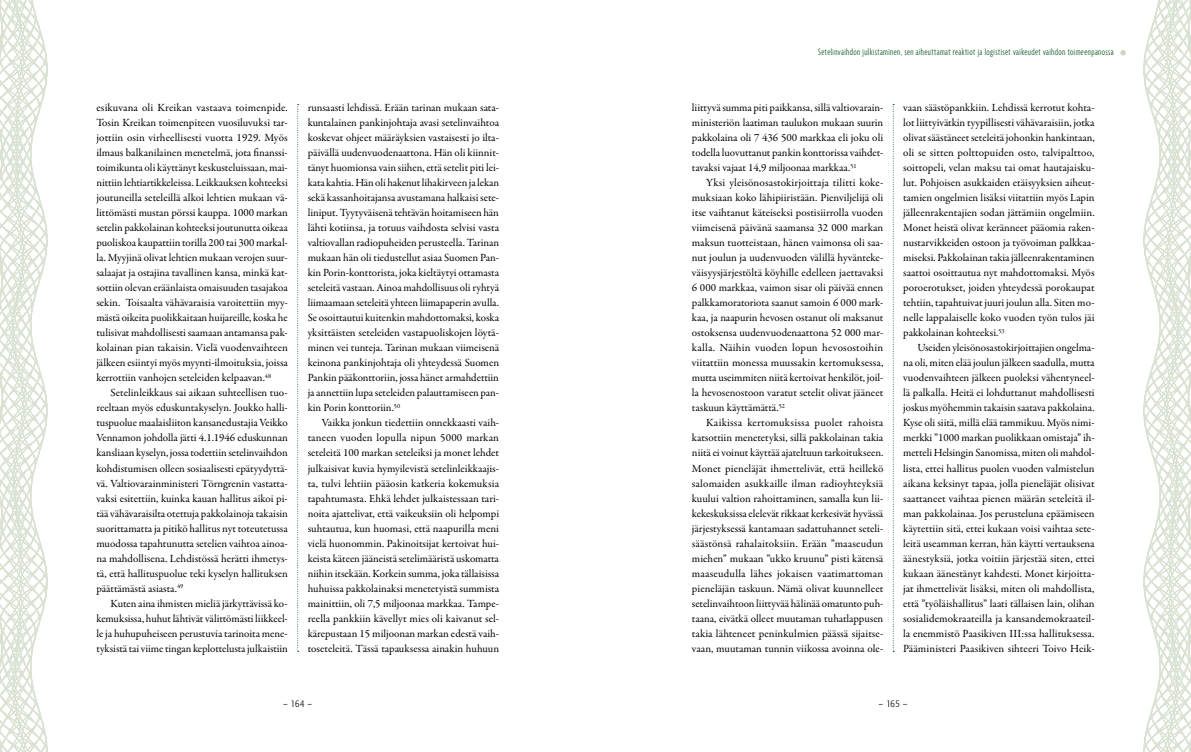
<style>
.page{position:relative;width:1191px;height:752px;background:#fff}
.page>*{position:absolute;margin:0;border:0;box-sizing:border-box;transform-origin:0 0}
.t1{font:11px/15px "Garamond Premr Pro";color:#000;text-align:justify}
.t2{font:300 extra-condensed 10px "Agenda";letter-spacing:.04em;color:#145b28}
.t3{font:300 condensed 10px "Formata";letter-spacing:.01em;color:#000}
.s1{font-style:italic}
</style>
<div class="page">
<svg style="left:1143px;top:0;width:48px;height:751px"></svg>
<svg style="left:893px;top:104px;width:1px;height:548px"></svg>
<svg style="left:297px;top:104px;width:2px;height:548px"></svg>
<svg style="left:0;top:0;width:47px;height:751px"></svg>
<svg style="left:1120px;top:50px;width:5px;height:5px"></svg>
<p class="t1" style="left:96px;top:100px;width:193px">esikuvana oli Kreikan vastaava toimenpide.<br>Tosin Kreikan toimenpiteen vuosiluvuksi tar&shy;jottiin osin virheellisesti vuotta 1929. Myös ilmaus balkanilainen menetelmä, jota finanssi&shy;toimikunta oli käyttänyt keskusteluissaan, mai&shy;nittiin lehtiartikkeleissa. Leikkauksen kohteeksi joutuneilla seteleillä alkoi lehtien mukaan vä&shy;littömästi mustan pörssi kauppa. 1000 markan setelin pakkolainan kohteeksi joutunutta oikeaa puoliskoa kaupattiin torilla 200 tai 300 markal&shy;la. Myyjinä olivat lehtien mukaan verojen suur&shy;salaajat ja ostajina tavallinen kansa, minkä kat&shy;sottiin olevan eräänlaista omaisuuden tasajakoa sekin. Toisaalta vähävaraisia varoitettiin myy&shy;mästä oikeita puolikkaitaan huijareille, koska he tulisivat mahdollisesti saamaan antamansa pak&shy;kolainan pian takaisin. Vielä vuodenvaihteen jälkeen esiintyi myös myynti-ilmoituksia, joissa kerrottiin vanhojen seteleiden kelpaavan.<sup>48</sup></p>
<p class="t1" style="left:96px;top:385px;width:193px;text-indent:14px">Setelinleikkaus sai aikaan suhteellisen tuo&shy;reeltaan myös eduskuntakyselyn. Joukko halli&shy;tuspuolue maalaisliiton kansanedustajia Veikko Vennamon johdolla jätti 4.1.1946 eduskunnan kansliaan kyselyn, jossa todettiin setelinvaihdon kohdistumisen olleen sosiaalisesti epätyydyttä&shy;vä. Valtiovarainministeri Törngrenin vastatta&shy;vaksi esitettiin, kuinka kauan hallitus aikoi pi&shy;tää vähävaraisilta otettuja pakkolainoja takaisin suorittamatta ja pitikö hallitus nyt toteutetussa muodossa tapahtunutta setelien vaihtoa ainoa&shy;na mahdollisena. Lehdistössä herätti ihmetys&shy;tä, että hallituspuolue teki kyselyn hallituksen päättämästä asiasta.<sup>49</sup></p>
<p class="t1" style="left:96px;top:595px;width:193px;text-indent:14px">Kuten aina ihmisten mieliä järkyttävissä ko&shy;kemuksissa, huhut lähtivät välittömästi liikkeel&shy;le ja huhupuheiseen perustuvia tarinoita mene&shy;tyksistä tai viime tingan keplottelusta julkaistiin</p>
<p class="t1" style="left:308px;top:100px;width:193px">runsaasti lehdissä. Erään tarinan mukaan sata&shy;kuntalainen pankinjohtaja avasi setelinvaihtoa koskevat ohjeet määräyksien vastaisesti jo ilta&shy;päivällä uudenvuodenaattona. Hän oli kiinnit&shy;tänyt huomionsa vain siihen, että setelit piti lei&shy;kata kahtia. Hän oli hakenut lihakirveen ja lekan sekä kassanhoitajansa avustamana halkaisi sete&shy;liniput. Tyytyväisenä tehtävän hoitamiseen hän lähti kotiinsa, ja totuus vaihdosta selvisi vasta valtiovallan radiopuheiden perusteella. Tarinan mukaan hän oli tiedustellut asiaa Suomen Pan&shy;kin Porin-konttorista, joka kieltäytyi ottamasta seteleitä vastaan. Ainoa mahdollisuus oli ryhtyä liimaamaan seteleitä yhteen liimapaperin avulla.<br>Se osoittautui kuitenkin mahdottomaksi, koska yksittäisten seteleiden vastapuoliskojen löytä&shy;minen vei tunteja. Tarinan mukaan viimeisenä keinona pankinjohtaja oli yhteydessä Suomen Pankin pääkonttoriin, jossa hänet armahdettiin ja annettiin lupa seteleiden palauttamiseen pan&shy;kin Porin konttoriin.<sup>50</sup></p>
<p class="t1" style="left:308px;top:415px;width:193px;text-indent:14px">Vaikka jonkun tiedettiin onnekkaasti vaih&shy;taneen vuoden lopulla nipun 5000 markan seteleitä 100 markan seteleiksi ja monet lehdet julkaisivat kuvia hymyilevistä setelinleikkaajis&shy;ta, tulvi lehtiin pääosin katkeria kokemuksia tapahtumasta. Ehkä lehdet julkaistessaan tari&shy;noita ajattelivat, että vaikeuksiin oli helpompi suhtautua, kun huomasi, että naapurilla meni vielä huonommin. Pakinoitsijat kertoivat hui&shy;keista käteen jääneistä setelimääristä uskomatta niihin itsekään. Korkein summa, joka tällaisissa huhuissa pakkolainaksi menetetyistä summista mainittiin, oli 7,5 miljoonaa markkaa. Tampe&shy;reella pankkiin kävellyt mies oli kaivanut sel&shy;kärepustaan 15 miljoonan markan edestä vaih&shy;toseteleitä. Tässä tapauksessa ainakin huhuun</p>
<p class="t2" style="left:818px;top:47px;width:297px">Setelinvaihdon julkistaminen, sen aiheuttamat reaktiot ja logistiset vaikeudet vaihdon toimeenpanossa</p>
<p class="t1" style="left:692px;top:100px;width:193px">liittyvä summa piti paikkansa, sillä valtiovarain&shy;ministeriön laatiman taulukon mukaan suurin pakkolaina oli 7 436 500 markkaa eli joku oli todella luovuttanut pankin konttorissa vaihdet&shy;tavaksi vajaat 14,9 miljoonaa markkaa.<sup>51</sup></p>
<p class="t1" style="left:692px;top:175px;width:193px;text-indent:14px">Yksi yleisönosastokirjoittaja tilitti koke&shy;muksiaan koko lähipiiristään. Pienviljelijä oli itse vaihtanut käteiseksi postisiirrolla vuoden viimeisenä päivänä saamansa 32 000 markan maksun tuotteistaan, hänen vaimonsa oli saa&shy;nut joulun ja uudenvuoden välillä hyvänteke&shy;väisyysjärjestöltä köyhille edelleen jaettavaksi 6 000 markkaa, vaimon sisar oli päivää ennen palkkamoratoriota saanut samoin 6 000 mark&shy;kaa, ja naapurin hevosen ostanut oli maksanut ostoksensa uudenvuodenaattona 52 000 mar&shy;kalla. Näihin vuoden lopun hevosostoihin viitattiin monessa muussakin kertomuksessa, mutta useimmiten niitä kertoivat henkilöt, joil&shy;la hevosenostoon varatut setelit olivat jääneet taskuun käyttämättä.<sup>52</sup></p>
<p class="t1" style="left:692px;top:415px;width:193px;text-indent:14px">Kaikissa kertomuksissa puolet rahoista katsottiin menetetyksi, sillä pakkolainan takia niitä ei voinut käyttää ajateltuun tarkoitukseen.<br>Monet pieneläjät ihmettelivät, että heillekö salomaiden asukkaille ilman radioyhteyksiä kuului valtion rahoittaminen, samalla kun lii&shy;kekeskuksissa elelevät rikkaat kerkesivät hyvässä järjestyksessä kantamaan sadattuhannet seteli&shy;säästönsä rahalaitoksiin. Erään ”maaseudun miehen” mukaan ”ukko kruunu” pisti kätensä maaseudulla lähes jokaisen vaatimattoman pieneläjän taskuun. Nämä olivat kuunnelleet setelinvaihtoon liittyvää hälinää omatunto puh&shy;taana, eivätkä olleet muutaman tuhatlappusen takia lähteneet peninkulmien päässä sijaitse&shy;vaan, muutaman tunnin viikossa avoinna ole-</p>
<p class="t1" style="left:903px;top:100px;width:193px">vaan säästöpankkiin. Lehdissä kerrotut kohta&shy;lot liittyivätkin tyypillisesti vähävaraisiin, jotka olivat säästäneet seteleitä johonkin hankintaan, oli se sitten polttopuiden osto, talvipalttoo, soittopeli, velan maksu tai omat hautajaisku&shy;lut. Pohjoisen asukkaiden etäisyyksien aiheut&shy;tamien ongelmien lisäksi viitattiin myös Lapin jälleenrakentajien sodan jättämiin ongelmiin.<br>Monet heistä olivat keränneet pääomia raken&shy;nustarvikkeiden ostoon ja työvoiman palkkaa&shy;miseksi. Pakkolainan takia jälleenrakentaminen saattoi osoittautua nyt mahdottomaksi. Myös poroerotukset, joiden yhteydessä porokaupat tehtiin, tapahtuivat juuri joulun alla. Siten mo&shy;nelle lappalaiselle koko vuoden työn tulos jäi pakkolainan kohteeksi.<sup>53</sup></p>
<p class="t1" style="left:903px;top:340px;width:193px;text-indent:14px">Useiden yleisönosastokirjoittajien ongelma&shy;na oli, miten elää joulun jälkeen saadulla, mutta vuodenvaihteen jälkeen puoleksi vähentyneel&shy;lä palkalla. Heitä ei lohduttanut mahdollisesti joskus myöhemmin takaisin saatava pakkolaina.<br>Kyse oli siitä, millä elää tammikuu. Myös nimi&shy;merkki ”1000 markan puolikkaan omistaja” ih&shy;metteli Helsingin Sanomissa, miten oli mahdol&shy;lista, ettei hallitus puolen vuoden valmistelun aikana keksinyt tapaa, jolla pieneläjät olisivat saattaneet vaihtaa pienen määrän seteleitä il&shy;man pakkolainaa. Jos perusteluna epäämiseen käytettiin sitä, ettei kukaan voisi vaihtaa sete&shy;leitä useamman kerran, hän käytti vertauksena äänestyksiä, jotka voitiin järjestää siten, ettei kukaan äänestänyt kahdesti. Monet kirjoitta&shy;jat ihmettelivät lisäksi, miten oli mahdollista, että ”työläishallitus” laati tällaisen lain, olihan sosialidemokraateilla ja kansandemokraateil&shy;la enemmistö Paasikiven III:ssa hallituksessa.<br>Pääministeri Paasikiven sihteeri Toivo Heik-</p>
<p class="t3" style="left:283px;top:697px;width:30px"><span class="s1">–</span> 164 <span class="s1">–</span></p>
<p class="t3" style="left:879px;top:697px;width:30px"><span class="s1">–</span> 165 <span class="s1">–</span></p>
</div>
